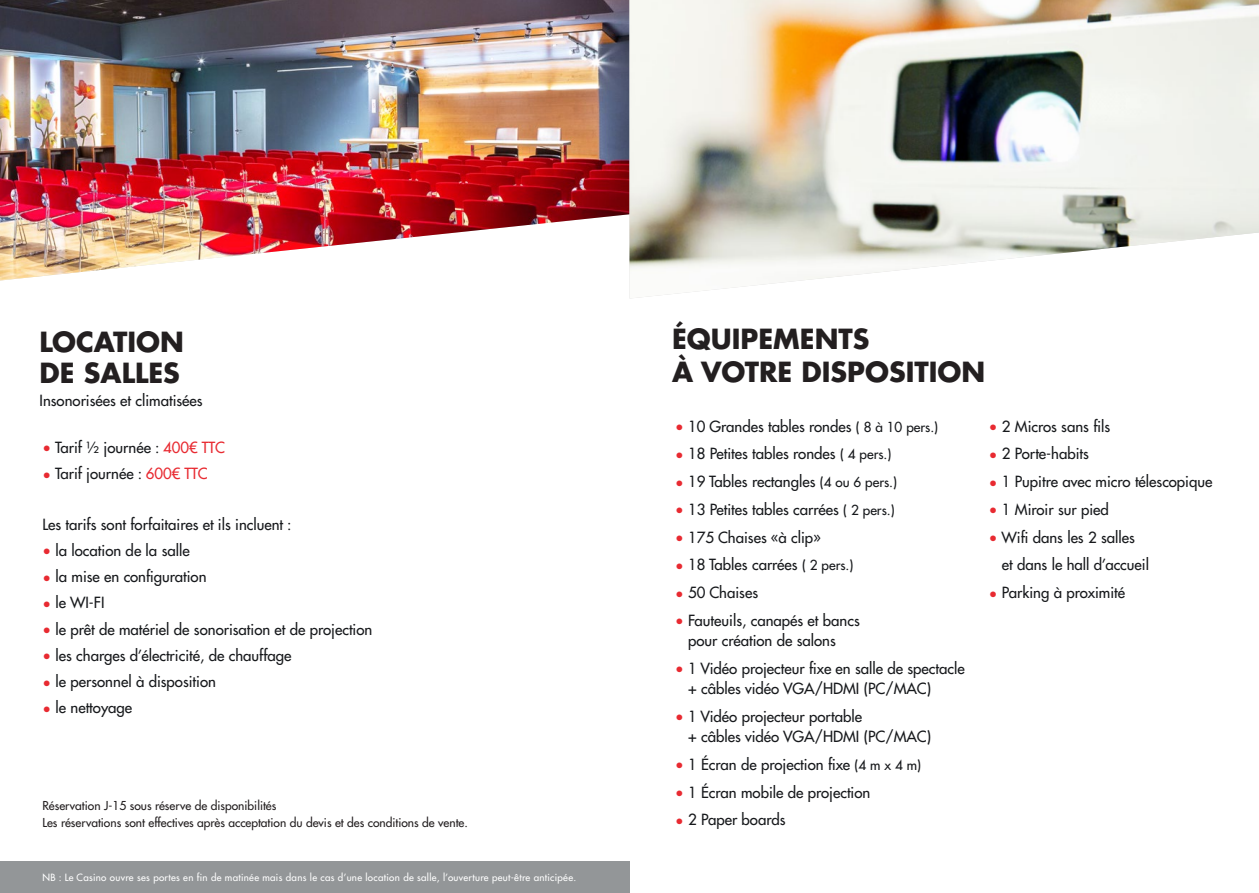
<style>
.page{position:relative;width:1259px;height:893px;background:#fff}
.page>*{position:absolute;margin:0;border:0;box-sizing:border-box;transform-origin:0 0}
.t1{font:700 27px "Futura LT Pro";color:#231f20}
.t2{font:500 15px "Futura LT Pro";color:#17191c}
.t3{font:500 12px "Futura LT Pro";color:#231f20}
.t4{font:500 9.75px "Futura LT Pro";letter-spacing:.03em;color:#fff}
.s1{color:#e82a31}
.s2{font-size:13.5px}
</style>
<div class="page">
<img style="left:0;top:0;width:629px;height:281px">
<img style="left:629px;top:0;width:630px;height:299px">
<div style="left:0;top:862px;width:629px;height:31px;background:#939698"></div>
<p class="t1" style="left:40px;top:321px;width:146px">LOCATION</p>
<p class="t1" style="left:40px;top:352px;width:142px">DE SALLES</p>
<p class="t2" style="left:40px;top:389px;width:165px">Insonorisées et climatisées</p>
<p class="t2" style="left:43px;top:436px;width:184px"><span class="s1">•</span> Tarif ½ journée : <span class="s1">400€ TTC</span></p>
<p class="t2" style="left:43px;top:463px;width:167px"><span class="s1">•</span> Tarif journée : <span class="s1">600€ TTC</span></p>
<p class="t2" style="left:43px;top:513px;width:250px">Les tarifs sont forfaitaires et ils incluent :</p>
<p class="t2" style="left:43px;top:539px;width:149px"><span class="s1">•</span> la location de la salle</p>
<p class="t2" style="left:43px;top:565px;width:166px"><span class="s1">•</span> la mise en configuration</p>
<p class="t2" style="left:43px;top:592px;width:63px"><span class="s1">•</span> le WI-FI</p>
<p class="t2" style="left:43px;top:618px;width:331px"><span class="s1">•</span> le prêt de matériel de sonorisation et de projection</p>
<p class="t2" style="left:43px;top:644px;width:250px"><span class="s1">•</span> les charges d’électricité, de chauffage</p>
<p class="t2" style="left:43px;top:670px;width:175px"><span class="s1">•</span> le personnel à disposition</p>
<p class="t2" style="left:43px;top:697px;width:91px"><span class="s1">•</span> le nettoyage</p>
<p class="t3" style="left:43px;top:797px;width:235px">Réservation J-15 sous réserve de disponibilités</p>
<p class="t3" style="left:43px;top:814px;width:427px">Les réservations sont effectives après acceptation du devis et des conditions de vente.</p>
<p class="t4" style="left:43px;top:871px;width:535px">NB : Le Casino ouvre ses portes en fin de matinée mais dans le cas d’une location de salle, l’ouverture peut-être anticipée.</p>
<p class="t1" style="left:672px;top:318px;width:199px">ÉQUIPEMENTS</p>
<p class="t1" style="left:672px;top:351px;width:315px">À VOTRE DISPOSITION</p>
<p class="t2" style="left:675px;top:415px;width:265px"><span class="s1">•</span> 10 Grandes tables rondes <span class="s2">( 8 à 10 pers.)</span></p>
<p class="t2" style="left:675px;top:443px;width:218px"><span class="s1">•</span> 18 Petites tables rondes <span class="s2">( 4 pers.)</span></p>
<p class="t2" style="left:675px;top:470px;width:224px"><span class="s1">•</span> 19 Tables rectangles <span class="s2">(4 ou 6 pers.)</span></p>
<p class="t2" style="left:675px;top:498px;width:221px"><span class="s1">•</span> 13 Petites tables carrées <span class="s2">( 2 pers.)</span></p>
<p class="t2" style="left:675px;top:526px;width:148px"><span class="s1">•</span> 175 Chaises «à clip»</p>
<p class="t2" style="left:675px;top:554px;width:180px"><span class="s1">•</span> 18 Tables carrées <span class="s2">( 2 pers.)</span></p>
<p class="t2" style="left:675px;top:581px;width:85px"><span class="s1">•</span> 50 Chaises</p>
<p class="t2" style="left:675px;top:609px;width:186px"><span class="s1">•</span> Fauteuils, canapés et bancs</p>
<p class="t2" style="left:688px;top:629px;width:149px">pour création de salons</p>
<p class="t2" style="left:675px;top:657px;width:291px"><span class="s1">•</span> 1 Vidéo projecteur fixe en salle de spectacle</p>
<p class="t2" style="left:688px;top:677px;width:245px">+ câbles vidéo VGA/HDMI (PC/MAC)</p>
<p class="t2" style="left:675px;top:705px;width:188px"><span class="s1">•</span> 1 Vidéo projecteur portable</p>
<p class="t2" style="left:688px;top:725px;width:245px">+ câbles vidéo VGA/HDMI (PC/MAC)</p>
<p class="t2" style="left:675px;top:753px;width:247px"><span class="s1">•</span> 1 Écran de projection fixe <span class="s2">(4 m x 4 m)</span></p>
<p class="t2" style="left:675px;top:781px;width:197px"><span class="s1">•</span> 1 Écran mobile de projection</p>
<p class="t2" style="left:675px;top:809px;width:112px"><span class="s1">•</span> 2 Paper boards</p>
<p class="t2" style="left:989px;top:415px;width:123px"><span class="s1">•</span> 2 Micros sans fils</p>
<p class="t2" style="left:989px;top:443px;width:102px"><span class="s1">•</span> 2 Porte-habits</p>
<p class="t2" style="left:989px;top:470px;width:225px"><span class="s1">•</span> 1 Pupitre avec micro télescopique</p>
<p class="t2" style="left:989px;top:498px;width:121px"><span class="s1">•</span> 1 Miroir sur pied</p>
<p class="t2" style="left:989px;top:526px;width:148px"><span class="s1">•</span> Wifi dans les 2 salles</p>
<p class="t2" style="left:1001px;top:554px;width:149px">et dans le hall d’accueil</p>
<p class="t2" style="left:989px;top:581px;width:138px"><span class="s1">•</span> Parking à proximité</p>
</div>
